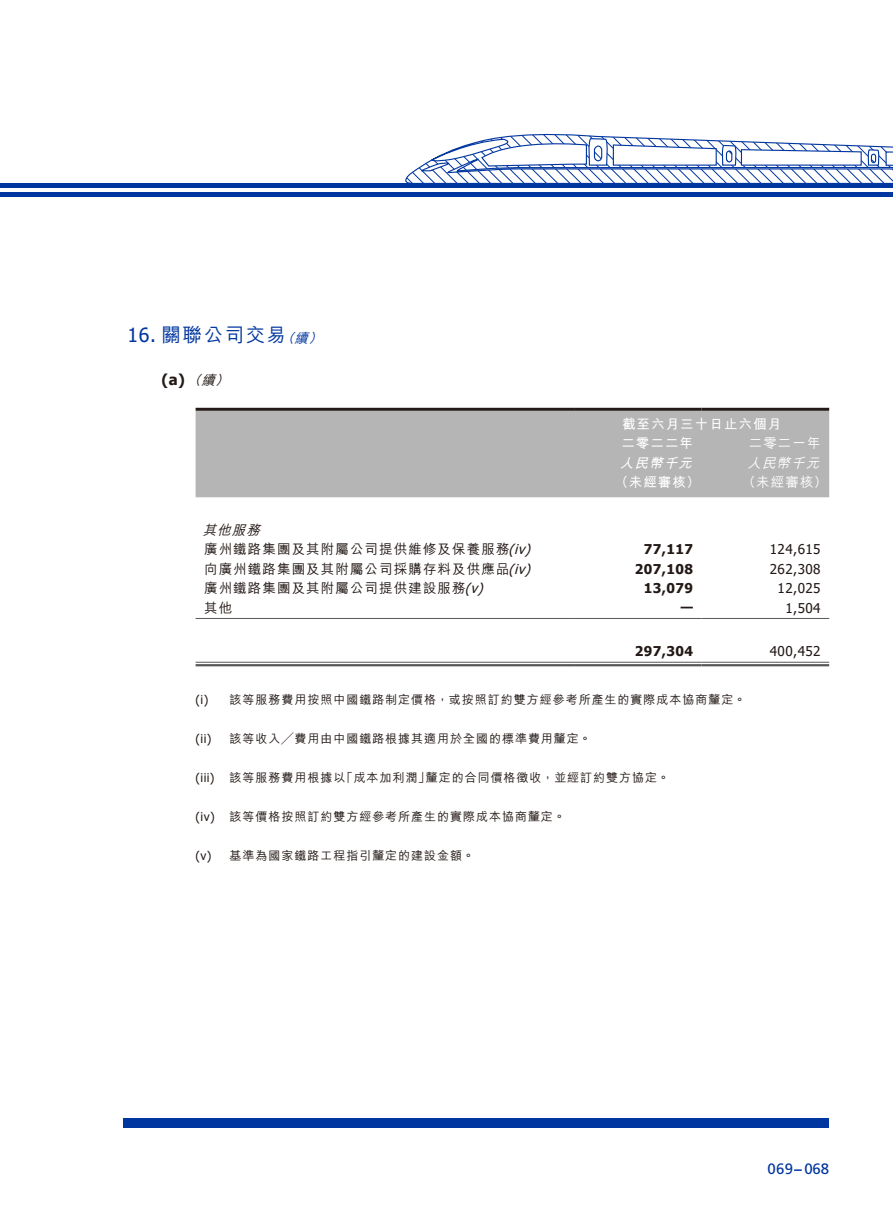
<style>
.page{position:relative;width:893px;height:1212px;background:#fff}
.page>*{position:absolute;margin:0;border:0;box-sizing:border-box;transform-origin:0 0}
.t1{font:500 19.5px "M Hei HK";letter-spacing:.08em;color:#0036a0}
.t2{font:15px "Frutiger LT Std";letter-spacing:.01em;color:#0036a0}
.t3{font:700 15px "Tahoma";color:#231916}
.t4{font:500 13.5px "M Hei HK";letter-spacing:.08em;color:#231916}
.t5{font:13.5px "Tahoma";letter-spacing:.03em;color:#231916}
.t6{font:700 13.5px "Tahoma";letter-spacing:.03em;color:#231916}
.t7{font:700 13.5px "M Hei HK";letter-spacing:.08em;color:#fff}
.t8{font:500 13.5px "M Hei HK";letter-spacing:.08em;color:#fff}
.t9{font:italic 500 13.5px "M Hei HK";color:#231916}
.t10{font:italic 500 13.5px "M Hei HK";color:#fff}
.t11{font:italic 700 13.5px "M Hei HK";color:#fff}
.t12{font:italic 13.5px "Tahoma";color:#231916}
.t13{font:italic 500 13.5px "M Hei HK";color:#0036a0}
.t14{font:500 12px "M Hei HK";letter-spacing:.08em;color:#231916}
.t15{font:12px "Tahoma";letter-spacing:.03em;color:#231916}
.s1{font-family:"Tahoma";font-weight:400}
.s2{font-family:"M Hei HK";font-weight:500;font-style:italic;font-size:13.5px}
.s3{font-family:"Tahoma";font-weight:400;font-style:italic}
</style>
<div class="page">
<div style="left:123px;top:1118px;width:706px;height:9px;background:#0036a0"></div>
<div style="left:0;top:183px;width:893px;height:5px;background:#0036a0"></div>
<hr style="left:0;top:193px;width:893px;height:4px;background:#0036a0">
<svg style="left:405px;top:133px;width:488px;height:50px"></svg>
<div style="left:196px;top:411px;width:633px;height:86px;background:#b5b5b6"></div>
<hr style="left:196px;top:408px;width:378px;height:3px;background:#231916">
<hr style="left:574px;top:408px;width:128px;height:3px;background:#231916">
<hr style="left:702px;top:408px;width:127px;height:3px;background:#231916">
<hr style="left:196px;top:618px;width:378px;height:1px;background:#595857">
<hr style="left:574px;top:618px;width:128px;height:1px;background:#595857">
<hr style="left:702px;top:618px;width:127px;height:1px;background:#595857">
<hr style="left:196px;top:662px;width:378px;height:1px;background:#595857">
<hr style="left:196px;top:664px;width:378px;height:2px;background:#595857">
<hr style="left:574px;top:662px;width:128px;height:1px;background:#595857">
<hr style="left:574px;top:664px;width:128px;height:2px;background:#595857">
<hr style="left:702px;top:662px;width:127px;height:1px;background:#595857">
<hr style="left:702px;top:664px;width:127px;height:2px;background:#595857">
<h1 class="t1" style="left:128px;top:321px;width:160px"><span class="s1">16.</span> 關聯公司交易</h1>
<p class="t9" style="left:215px;top:370px;width:20px">(</p>
<p class="t13" style="left:281px;top:328px;width:20px">（</p>
<p class="t13" style="left:308px;top:328px;width:20px">(</p>
<p class="t13" style="left:295px;top:328px;width:20px">續</p>
<p class="t3" style="left:162px;top:369px;width:46px">a( ) <span class="s2">（</span></p>
<p class="t9" style="left:201px;top:370px;width:20px">續</p>
<p class="t9" style="left:203px;top:520px;width:63px">其他服務</p>
<p class="t4" style="left:204px;top:539px;width:333px">廣州鐵路集團及其附屬公司提供維修及保養服務<span class="s3">( (</span></p>
<p class="t12" style="left:514px;top:540px;width:17px">iv</p>
<p class="t4" style="left:204px;top:559px;width:333px">向廣州鐵路集團及其附屬公司採購存料及供應品<span class="s3">( (</span></p>
<p class="t12" style="left:514px;top:560px;width:17px">iv</p>
<p class="t4" style="left:204px;top:578px;width:285px">廣州鐵路集團及其附屬公司提供建設服務 <span class="s3">(v(</span></p>
<p class="t4" style="left:204px;top:598px;width:30px">其他</p>
<p class="t7" style="left:622px;top:414px;width:161px">截至六月三十日止六個月</p>
<p class="t8" style="left:749px;top:433px;width:73px">二零二一年</p>
<p class="t7" style="left:621px;top:433px;width:73px">二零二二年</p>
<p class="t11" style="left:620px;top:453px;width:78px">人民幣千元</p>
<p class="t10" style="left:747px;top:453px;width:78px">人民幣千元</p>
<p class="t7" style="left:615px;top:472px;width:86px">（未經審核）</p>
<p class="t8" style="left:742px;top:472px;width:87px">（未經審核(</p>
<p class="t6" style="left:644px;top:540px;width:51px">77,117</p>
<p class="t5" style="left:770px;top:540px;width:52px">124,615</p>
<p class="t6" style="left:635px;top:559px;width:60px">207,108</p>
<p class="t5" style="left:770px;top:560px;width:52px">262,308</p>
<p class="t6" style="left:644px;top:579px;width:51px">13,079</p>
<p class="t5" style="left:778px;top:579px;width:45px">12,025</p>
<p class="t6" style="left:681px;top:598px;width:14px">—</p>
<p class="t5" style="left:785px;top:599px;width:37px">1,504</p>
<p class="t15" style="left:196px;top:691px;width:14px">i( )</p>
<p class="t6" style="left:635px;top:642px;width:60px">297,304</p>
<p class="t14" style="left:230px;top:691px;width:518px">該等服務費用按照中國鐵路制定價格，或按照訂約雙方經參考所產生的實際成本協商釐定。</p>
<p class="t5" style="left:770px;top:642px;width:52px">400,452</p>
<p class="t15" style="left:196px;top:730px;width:17px">(ii)</p>
<p class="t14" style="left:230px;top:730px;width:363px">該等收入╱費用由中國鐵路根據其適用於全國的標準費用釐定。</p>
<p class="t15" style="left:196px;top:769px;width:20px">(iii)</p>
<p class="t14" style="left:426px;top:769px;width:245px">釐定的合同價格徵收，並經訂約雙方協定。</p>
<p class="t14" style="left:230px;top:769px;width:117px">該等服務費用根據以</p>
<p class="t14" style="left:341px;top:769px;width:90px">「成本加利潤」</p>
<p class="t15" style="left:196px;top:808px;width:21px">(iv)</p>
<p class="t14" style="left:230px;top:808px;width:337px">該等價格按照訂約雙方經參考所產生的實際成本協商釐定。</p>
<p class="t15" style="left:196px;top:847px;width:17px">v( )</p>
<p class="t14" style="left:230px;top:847px;width:246px">基準為國家鐵路工程指引釐定的建設金額。</p>
<p class="t2" style="left:767px;top:1160px;width:27px">069</p>
<p class="t2" style="left:804px;top:1160px;width:26px">068</p>
</div>
